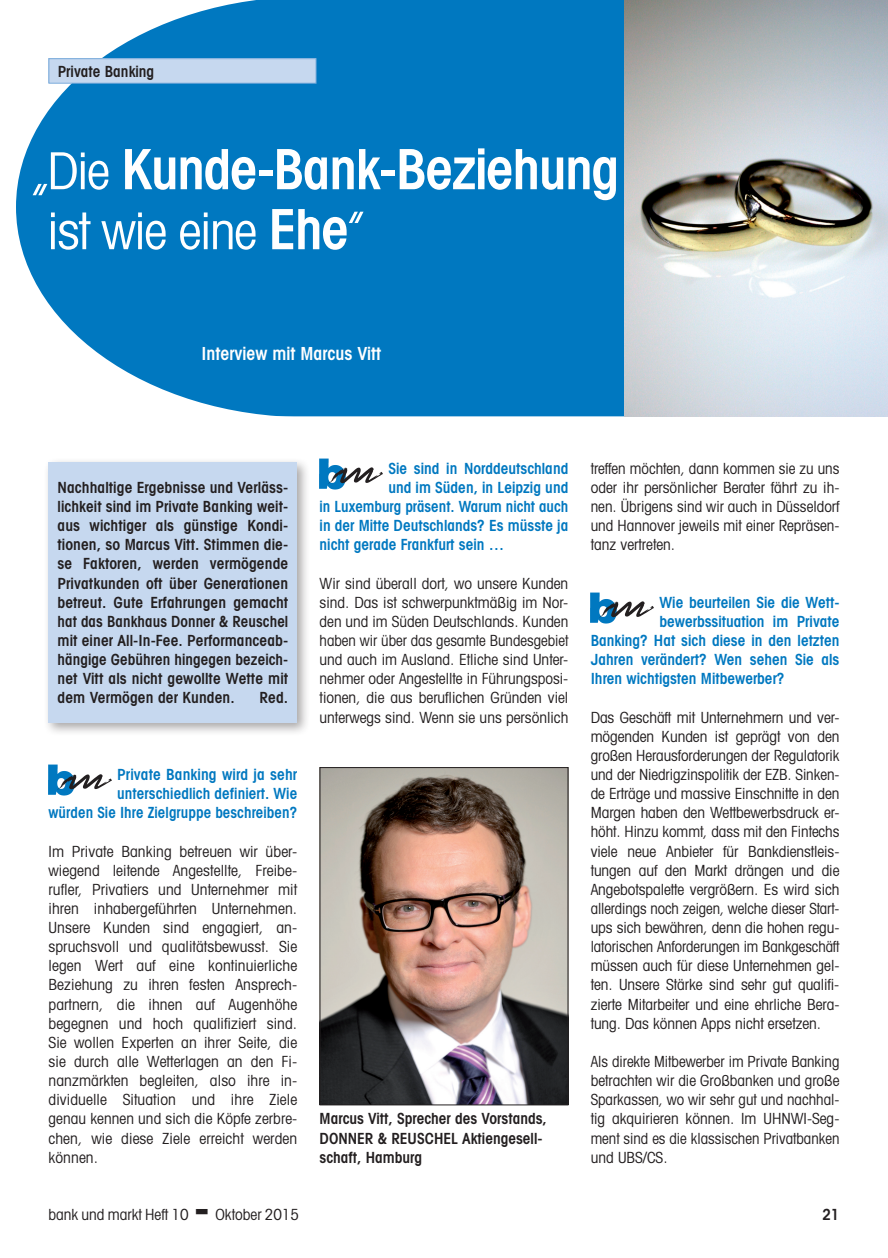
<style>
.page{position:relative;width:888px;height:1258px;background:#fff}
.page>*{position:absolute;margin:0;border:0;box-sizing:border-box;transform-origin:0 0}
.t1{font:600 condensed 55.5px "Avant Garde";letter-spacing:-.025em;color:#fff}
.t2{font:condensed 51px "Avant Garde";letter-spacing:-.025em;color:#fff}
.t3{font:600 condensed 18px "Avant Garde";color:#fff}
.t4{font:condensed 15.3px/19.2px "Avant Garde";color:#231f20;text-align:justify}
.t5{font:600 condensed 15.3px/19.2px "Avant Garde";color:#231f20;text-align:justify}
.t6{font:600 condensed 15.3px/19.2px "Avant Garde";color:#0078c0;text-align:right}
.s1{font-weight:400;font-size:51px}
.s2{font-weight:600;font-size:55.5px}
</style>
<div class="page">
<svg style="left:16px;top:0;width:609px;height:416px;background:#1884c5"></svg>
<div style="left:49px;top:59px;width:267px;height:24px;background:#c6d8ef"></div>
<div style="left:49px;top:58px;width:267px;height:26px;border:1px solid #7aabdb"></div>
<div style="left:43px;top:457px;width:268px;height:279px;background:#231f20;opacity:.4"></div>
<div style="left:49px;top:462px;width:248px;height:260px;background:#c6d8ef"></div>
<img style="left:49px;top:764px;width:24px;height:32px">
<img style="left:56px;top:772px;width:56px;height:19px">
<img style="left:320px;top:458px;width:24px;height:31px">
<img style="left:327px;top:466px;width:56px;height:19px">
<img style="left:591px;top:592px;width:24px;height:31px">
<img style="left:598px;top:600px;width:56px;height:19px">
<img style="left:322px;top:769px;width:244px;height:334px">
<div style="left:320px;top:767px;width:248px;height:338px;border:1px solid #231f20"></div>
<img style="left:625px;top:0;width:263px;height:416px">
<p class="t5" style="left:58px;top:62px;width:98px">Private Banking</p>
<h1 class="t1" style="left:32px;top:135px;width:589px"><span class="s1">„Die</span> Kunde-Bank-Beziehung</h1>
<h2 class="t2" style="left:47px;top:199px;width:319px">ist wie eine <span class="s2">Ehe</span>”</h2>
<p class="t3" style="left:202px;top:343px;width:181px">Interview mit Marcus Vitt</p>
<p class="t5" style="left:58px;top:478px;width:232px">Nachhaltige Ergebnisse und Verläss&shy;lichkeit sind im Private Banking weit&shy;aus wichtiger als günstige Kondi&shy;tionen, so Marcus Vitt. Stimmen die&shy;se Faktoren, werden vermögende Privatkunden oft über Generationen betreut. Gute Erfahrungen gemacht hat das Bankhaus Donner &amp; Reuschel mit einer All-In-Fee. Performanceab&shy;hängige Gebühren hingegen bezeich&shy;net Vitt als nicht gewollte Wette mit dem Vermögen der Kunden.</p>
<p class="t5" style="left:260px;top:688px;width:30px">Red.</p>
<p class="t6" style="left:49px;top:765px;width:250px">Private Banking wird ja sehr unterschiedlich definiert. Wie<br>würden Sie Ihre Zielgruppe beschreiben?</p>
<p class="t4" style="left:49px;top:841px;width:250px">Im Private Banking betreuen wir über&shy;wiegend leitende Angestellte, Freibe&shy;rufler, Privatiers und Unternehmer mit ihren inhabergeführten Unternehmen.<br>Unsere Kunden sind engagiert, an&shy;spruchsvoll und qualitätsbewusst. Sie legen Wert auf eine kontinuierliche Beziehung zu ihren festen Ansprech&shy;partnern, die ihnen auf Augenhöhe begegnen und hoch qualifiziert sind.<br>Sie wollen Experten an ihrer Seite, die sie durch alle Wetterlagen an den Fi&shy;nanzmärkten begleiten, also ihre in&shy;dividuelle Situation und ihre Ziele genau kennen und sich die Köpfe zerbre&shy;chen, wie diese Ziele erreicht werden können.</p>
<p class="t6" style="left:388px;top:458px;width:181px">Sie sind in Norddeutschland</p>
<p class="t6" style="left:388px;top:478px;width:181px">und im Süden, in Leipzig und</p>
<p class="t6" style="left:320px;top:497px;width:250px">in Luxemburg präsent. Warum nicht auch</p>
<p class="t6" style="left:320px;top:516px;width:250px">in der Mitte Deutschlands? Es müsste ja</p>
<p class="t6" style="left:320px;top:535px;width:186px">nicht gerade Frankfurt sein …</p>
<p class="t4" style="left:320px;top:573px;width:250px">Wir sind überall dort, wo unsere Kunden sind. Das ist schwerpunktmäßig im Nor&shy;den und im Süden Deutschlands. Kunden haben wir über das gesamte Bundesgebiet und auch im Ausland. Etliche sind Unter&shy;nehmer oder Angestellte in Führungsposi&shy;tionen, die aus beruflichen Gründen viel unterwegs sind. Wenn sie uns persönlich</p>
<p class="t5" style="left:320px;top:1109px;width:229px;text-align:left">Marcus Vitt, Sprecher des Vorstands,<br>DONNER &amp; REUSCHEL Aktiengesell&shy;schaft, Hamburg</p>
<p class="t4" style="left:591px;top:458px;width:250px">treffen möchten, dann kommen sie zu uns oder ihr persönlicher Berater fährt zu ih&shy;nen. Übrigens sind wir auch in Düsseldorf und Hannover jeweils mit einer Repräsen&shy;tanz vertreten.</p>
<p class="t6" style="left:659px;top:592px;width:181px">Wie beurteilen Sie die Wett-</p>
<p class="t6" style="left:659px;top:611px;width:181px">bewerbssituation im Private</p>
<p class="t6" style="left:591px;top:631px;width:250px">Banking? Hat sich diese in den letzten</p>
<p class="t6" style="left:591px;top:650px;width:250px">Jahren verändert? Wen sehen Sie als</p>
<p class="t6" style="left:591px;top:669px;width:195px">Ihren wichtigsten Mitbewerber?</p>
<p class="t4" style="left:591px;top:707px;width:250px">Das Geschäft mit Unternehmern und ver&shy;mögenden Kunden ist geprägt von den großen Herausforderungen der Regulatorik und der Niedrigzinspolitik der EZB. Sinken&shy;de Erträge und massive Einschnitte in den Margen haben den Wettbewerbsdruck er&shy;höht. Hinzu kommt, dass mit den Fintechs viele neue Anbieter für Bankdienstleis&shy;tungen auf den Markt drängen und die Angebotspalette vergrößern. Es wird sich allerdings noch zeigen, welche dieser Start&shy;ups sich bewähren, denn die hohen regu&shy;latorischen Anforderungen im Bankgeschäft müssen auch für diese Unternehmen gel&shy;ten. Unsere Stärke sind sehr gut qualifi&shy;zierte Mitarbeiter und eine ehrliche Bera&shy;tung. Das können Apps nicht ersetzen.</p>
<p class="t4" style="left:591px;top:1051px;width:250px">Als direkte Mitbewerber im Private Banking betrachten wir die Großbanken und große Sparkassen, wo wir sehr gut und nachhal&shy;tig akquirieren können. Im UHNWI-Seg&shy;ment sind es die klassischen Privatbanken und UBS/CS.</p>
<p class="t4" style="left:49px;top:1204px;width:142px">bank und markt Heft 10</p>
<p class="t4" style="left:216px;top:1204px;width:85px">Oktober 2015</p>
<p class="t5" style="left:822px;top:1205px;width:19px">21</p>
</div>
